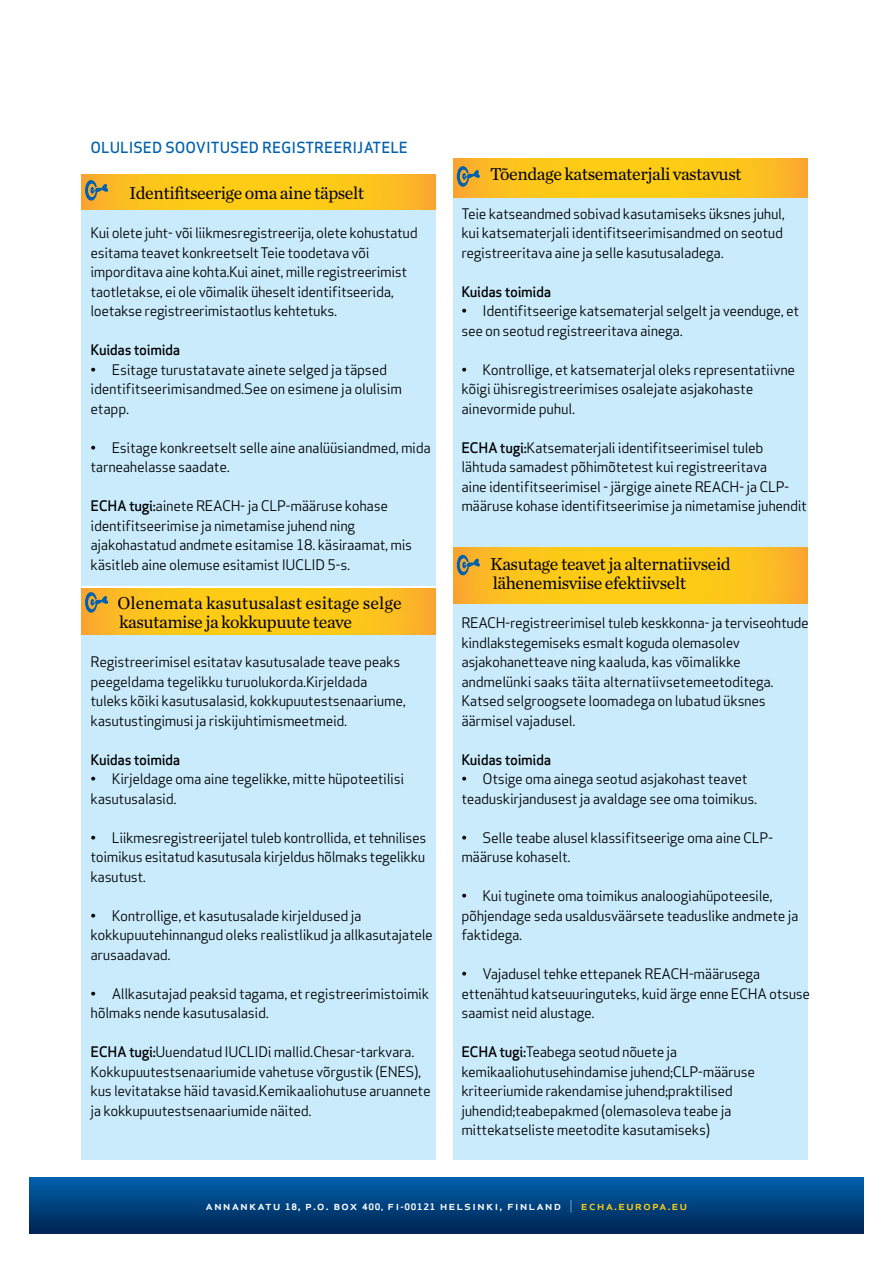
<style>
.page{position:relative;width:893px;height:1263px;background:#fff}
.page>*{position:absolute;margin:0;border:0;box-sizing:border-box;transform-origin:0 0}
.t1{font:18px/19.5px "Chronicle Text G1";letter-spacing:-.025em;color:#000}
.t2{font:18px/19.5px "Chronicle Text G1";color:#000}
.t3{font:500 15px "Apex Sans";color:#0061af}
.t4{font:14.25px/19.5px "Apex Sans";letter-spacing:-.025em;color:#000}
.t5{font:500 14.25px "Apex Sans";color:#000}
.t6{font:500 12.15px "Apex Sans";letter-spacing:.075em;color:#fff;scale:1.08 1}
.s1{font-weight:500}
.s2{font-weight:700;font-size:8.7px}
.s3{font-weight:700;font-size:8.25px}
.s4{font-weight:300}
.s5{color:#fdcb15}
</style>
<div class="page">
<svg style="left:30px;top:1178px;width:833px;height:55px;background:#00417e"></svg>
<div style="left:454px;top:195px;width:354px;height:388px;background:#c9ebfc"></div>
<div style="left:454px;top:586px;width:354px;height:574px;background:#c9ebfc"></div>
<svg style="left:454px;top:548px;width:354px;height:55px;background:#fcc31b"></svg>
<svg style="left:457px;top:554px;width:24px;height:22px"></svg>
<div style="left:82px;top:631px;width:354px;height:529px;background:#c9ebfc"></div>
<div style="left:82px;top:195px;width:354px;height:390px;background:#c9ebfc"></div>
<svg style="left:454px;top:158px;width:354px;height:39px;background:#fcc31b"></svg>
<svg style="left:82px;top:588px;width:354px;height:47px;background:#fcc31b"></svg>
<svg style="left:82px;top:175px;width:354px;height:35px;background:#fcc31b"></svg>
<svg style="left:85px;top:179px;width:24px;height:23px"></svg>
<svg style="left:85px;top:591px;width:24px;height:23px"></svg>
<svg style="left:457px;top:165px;width:24px;height:23px"></svg>
<p class="t3" style="left:91px;top:134px;width:319px">Olulised soovitused registreerijatele</p>
<p class="t1" style="left:129px;top:183px;width:237px">Identifitseerige oma aine täpselt</p>
<p class="t4" style="left:91px;top:222px;width:329px">Kui olete juht- või liikmesregistreerija, olete kohustatud esitama teavet konkreetselt Teie toodetava või imporditava aine kohta.Kui ainet, mille registreerimist taotletakse, ei ole võimalik üheselt identifitseerida, loetakse registreerimistaotlus kehtetuks.</p>
<p class="t5" style="left:91px;top:337px;width:91px">Kuidas toimida</p>
<p class="t4" style="left:91px;top:358px;width:313px">• Esitage turustatavate ainete selged ja täpsed identifitseerimisandmed.See on esimene ja olulisim etapp.</p>
<p class="t4" style="left:91px;top:436px;width:342px">• Esitage konkreetselt selle aine analüüsiandmed, mida tarneahelasse saadate.</p>
<p class="t4" style="left:91px;top:495px;width:323px"><span class="s1">ECHA tugi:</span>ainete REACH- ja CLP-määruse kohase identifitseerimise ja nimetamise juhend ning ajakohastatud andmete esitamise 18. käsiraamat, mis käsitleb aine olemuse esitamist IUCLID 5-s.</p>
<p class="t2" style="left:118px;top:592px;width:286px">Olenemata kasutusalast esitage selge kasutamise ja kokkupuute teave</p>
<p class="t4" style="left:91px;top:651px;width:317px">Registreerimisel esitatav kasutusalade teave peaks peegeldama tegelikku turuolukorda.Kirjeldada tuleks kõiki kasutusalasid, kokkupuutestsenaariume, kasutustingimusi ja riskijuhtimismeetmeid.</p>
<p class="t5" style="left:91px;top:747px;width:91px">Kuidas toimida</p>
<p class="t4" style="left:91px;top:768px;width:315px">• Kirjeldage oma aine tegelikke, mitte hüpoteetilisi kasutusalasid.</p>
<p class="t4" style="left:91px;top:826px;width:337px;text-align:justify">• Liikmesregistreerijatel tuleb kontrollida, et tehnilises toimikus esitatud kasutusala kirjeldus hõlmaks tegelikku kasutust.</p>
<p class="t4" style="left:91px;top:904px;width:344px">• Kontrollige, et kasutusalade kirjeldused ja kokkupuutehinnangud oleks realistlikud ja allkasutajatele arusaadavad.</p>
<p class="t4" style="left:91px;top:982px;width:340px">• Allkasutajad peaksid tagama, et registreerimistoimik hõlmaks nende kasutusalasid.</p>
<p class="t4" style="left:91px;top:1041px;width:342px"><span class="s1">ECHA tugi:</span>Uuendatud IUCLIDi mallid.Chesar-tarkvara.<br>Kokkupuutestsenaariumide vahetuse võrgustik (ENES), kus levitatakse häid tavasid.Kemikaaliohutuse aruannete ja kokkupuutestsenaariumide näited.</p>
<p class="t1" style="left:490px;top:163px;width:253px">Tõendage katsematerjali vastavust</p>
<p class="t4" style="left:461px;top:202px;width:325px">Teie katseandmed sobivad kasutamiseks üksnes juhul, kui katsematerjali identifitseerimisandmed on seotud registreeritava aine ja selle kasutusaladega.</p>
<p class="t5" style="left:461px;top:279px;width:91px">Kuidas toimida</p>
<p class="t4" style="left:461px;top:300px;width:339px">• Identifitseerige katsematerjal selgelt ja veenduge, et see on seotud registreeritava ainega.</p>
<p class="t4" style="left:461px;top:358px;width:335px">• Kontrollige, et katsematerjal oleks representatiivne kõigi ühisregistreerimises osalejate asjakohaste ainevormide puhul.</p>
<p class="t4" style="left:461px;top:436px;width:347px"><span class="s1">ECHA tugi:</span>Katsematerjali identifitseerimisel tuleb lähtuda samadest põhimõtetest kui registreeritava<br>aine identifitseerimisel - järgige ainete REACH- ja CLP&shy;määruse kohase identifitseerimise ja nimetamise juhendit</p>
<p class="t1" style="left:490px;top:553px;width:242px">Kasutage teavet ja alternatiivseid lähenemisviise efektiivselt</p>
<p class="t4" style="left:461px;top:612px;width:349px">REACH-registreerimisel tuleb keskkonna- ja terviseohtude kindlakstegemiseks esmalt koguda olemasolev asjakohanetteave ning kaaluda, kas võimalikke andmelünki saaks täita alternatiivsetemeetoditega.<br>Katsed selgroogsete loomadega on lubatud üksnes äärmisel vajadusel.</p>
<p class="t5" style="left:461px;top:747px;width:91px">Kuidas toimida</p>
<p class="t4" style="left:461px;top:768px;width:297px">• Otsige oma ainega seotud asjakohast teavet teaduskirjandusest ja avaldage see oma toimikus.</p>
<p class="t4" style="left:461px;top:826px;width:313px">• Selle teabe alusel klassifitseerige oma aine CLP&shy;määruse kohaselt.</p>
<p class="t4" style="left:461px;top:885px;width:339px">• Kui tuginete oma toimikus analoogiahüpoteesile, põhjendage seda usaldusväärsete teaduslike andmete ja faktidega.</p>
<p class="t4" style="left:461px;top:963px;width:350px">• Vajadusel tehke ettepanek REACH-määrusega ettenähtud katseuuringuteks, kuid ärge enne ECHA otsuse saamist neid alustage.</p>
<p class="t4" style="left:461px;top:1041px;width:295px"><span class="s1">ECHA tugi:</span>Teabega seotud nõuete ja kemikaaliohutusehindamise juhend;CLP-määruse kriteeriumide rakendamise juhend;praktilised juhendid;teabepakmed (olemasoleva teabe ja mittekatseliste meetodite kasutamiseks)</p>
<p class="t6" style="left:206px;top:1195px;width:448px">annankatu <span class="s2">18</span>, p.o. box <span class="s2">400,</span> fi<span class="s3">-</span><span class="s2">00121</span> helsinki, finland <span class="s4">|</span> <span class="s5">echa.europa.eu</span></p>
</div>
